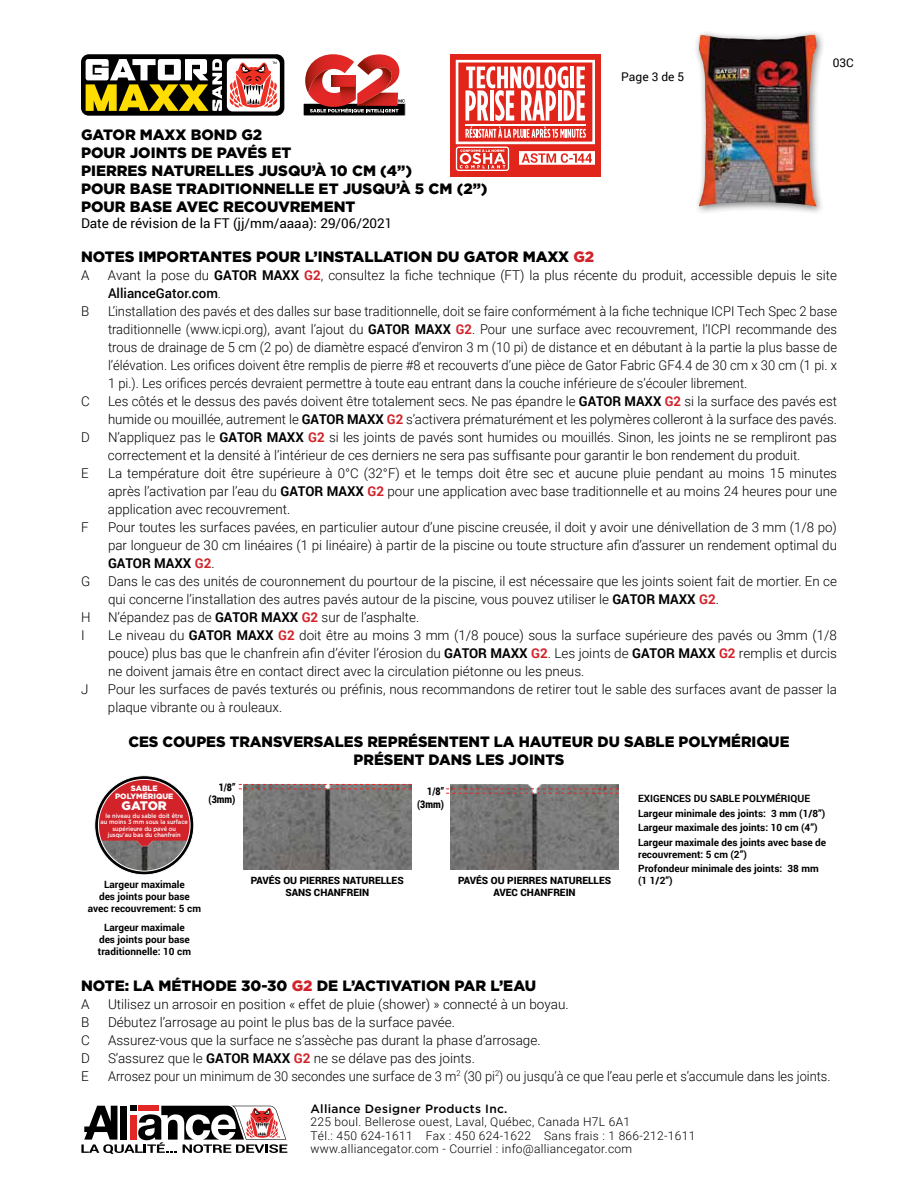
<style>
.page{position:relative;width:918px;height:1188px;background:#fff}
.page>*{position:absolute;margin:0;border:0;box-sizing:border-box;transform-origin:0 0}
.t1{font:900 15px/18px "Gotham";color:#000}
.t2{font:300 13.5px/18px "Roboto";color:#000}
.t3{font:300 13.5px/18px "Roboto";color:#000;text-align:justify;scale:.96 1}
.t4{font:300 13.5px "Roboto";color:#000;scale:.95 1}
.t5{font:13.5px "Roboto";color:#000}
.t6{font:900 12.45px "Gotham";letter-spacing:-.015em;color:#fff}
.t7{font:300 12px/13.2px "Roboto";letter-spacing:.025em;color:#000}
.t8{font:500 12px "Gotham";letter-spacing:.025em;color:#000}
.t9{font:12px "Roboto";color:#000}
.t10{font:900 10.5px/12.5px "Roboto";color:#000;text-align:right;scale:.85 1}
.t11{font:700 10.05px/14.7px "Roboto";color:#000}
.t12{font:900 10.05px/11.4px "Roboto";color:#000;text-align:center}
.t13{font:900 7.8px/7.8px "Gotham";color:#fff;text-align:center}
.t14{font:500 6.15px/6.1px "Gotham";color:#fff;text-align:center;scale:.92 1}
.s1{color:#d2232a}
.s2{font-weight:700}
.s3{font-weight:700;color:#d2232a}
.s4{font-weight:500}
</style>
<div class="page">
<img style="left:243px;top:789px;width:168px;height:81px">
<svg style="left:239px;top:784px;width:172px;height:5px"></svg>
<img style="left:450px;top:784px;width:169px;height:86px">
<svg style="left:446px;top:788px;width:173px;height:6px"></svg>
<svg style="left:81px;top:1105px;width:206px;height:49px"></svg>
<svg style="left:305px;top:112px;width:99px;height:2px"></svg>
<svg style="left:305px;top:54px;width:100px;height:58px"></svg>
<div style="left:450px;top:54px;width:150px;height:122px;background:#e1251b"></div>
<svg style="left:456px;top:60px;width:139px;height:111px"></svg>
<div style="left:81px;top:54px;width:203px;height:62px;background:#000;border-radius:8px"></div>
<svg style="left:227px;top:58px;width:53px;height:53px"></svg>
<svg style="left:86px;top:59px;width:193px;height:52px"></svg>
<div style="left:694px;top:30px;width:132px;height:186px;background:#000;opacity:.5"></div>
<img style="left:699px;top:35px;width:118px;height:172px">
<svg style="left:95px;top:776px;width:99px;height:99px"></svg>
<div style="left:98px;top:779px;width:92px;height:92px;background:#d2232a;border-radius:50%"></div>
<img style="left:101px;top:841px;width:86px;height:30px">
<p class="t1" style="left:81px;top:126px;width:408px">GATOR MAXX BOND G2<br>POUR JOINTS DE PAVÉS ET<br>PIERRES NATURELLES JUSQU’À 10 CM (4”)<br>POUR BASE TRADITIONNELLE ET JUSQU’À 5 CM (2”)<br>POUR BASE AVEC RECOUVREMENT</p>
<p class="t5" style="left:81px;top:214px;width:313px">Date de révision de la FT (jj/mm/aaaa): 29/06/2021</p>
<p class="t9" style="left:621px;top:68px;width:65px">Page 3 de 5</p>
<p class="t9" style="left:833px;top:54px;width:23px">03C</p>
<p class="t1" style="left:81px;top:247px;width:515px">NOTES IMPORTANTES POUR L’INSTALLATION DU GATOR MAXX <span class="s1">G2</span></p>
<p class="t2" style="left:81px;top:266px;width:10px">A</p>
<p class="t2" style="left:108px;top:266px;width:731px">Avant la pose du <span class="s2">GATOR MAXX</span> <span class="s3">G2</span>, consultez la fiche technique (FT) la plus récente du produit, accessible depuis le site<br><span class="s4">AllianceGator.com</span>.</p>
<p class="t2" style="left:81px;top:302px;width:10px">B</p>
<p class="t3" style="left:108px;top:302px;width:761px">L’installation des pavés et des dalles sur base traditionnelle, doit se faire conformément à la fiche technique ICPI Tech Spec 2 base traditionnelle (www.icpi.org), avant l’ajout du <span class="s2">GATOR MAXX</span> <span class="s3">G2</span>. Pour une surface avec recouvrement, l’ICPI recommande des trous de drainage de 5 cm (2 po) de diamètre espacé d’environ 3 m (10 pi) de distance et en débutant à la partie la plus basse de l’élévation. Les orifices doivent être remplis de pierre #8 et recouverts d’une pièce de Gator Fabric GF4.4 de 30 cm x 30 cm (1 pi. x 1 pi.). Les orifices percés devraient permettre à toute eau entrant dans la couche inférieure de s’écouler librement.</p>
<p class="t2" style="left:81px;top:392px;width:10px">C</p>
<p class="t2" style="left:108px;top:392px;width:730px">Les côtés et le dessus des pavés doivent être totalement secs. Ne pas épandre le <span class="s2">GATOR MAXX</span> <span class="s3">G2</span> si la surface des pavés est humide ou mouillée, autrement le <span class="s2">GATOR MAXX</span> <span class="s3">G2</span> s’activera prématurément et les polymères colleront à la surface des pavés.</p>
<p class="t2" style="left:81px;top:428px;width:10px">D</p>
<p class="t2" style="left:108px;top:428px;width:730px">N’appliquez pas le <span class="s2">GATOR MAXX</span> <span class="s3">G2</span> si les joints de pavés sont humides ou mouillés. Sinon, les joints ne se rempliront pas correctement et la densité à l’intérieur de ces derniers ne sera pas suffisante pour garantir le bon rendement du produit.</p>
<p class="t2" style="left:81px;top:464px;width:9px">E</p>
<p class="t2" style="left:108px;top:464px;width:731px;text-align:justify">La température doit être supérieure à 0°C (32°F) et le temps doit être sec et aucune pluie pendant au moins 15 minutes après l’activation par l’eau du <span class="s2">GATOR MAXX</span> <span class="s3">G2</span> pour une application avec base traditionnelle et au moins 24 heures pour une application avec recouvrement.</p>
<p class="t2" style="left:81px;top:518px;width:9px">F</p>
<p class="t2" style="left:108px;top:518px;width:731px;text-align:justify">Pour toutes les surfaces pavées, en particulier autour d’une piscine creusée, il doit y avoir une dénivellation de 3 mm (1/8 po) par longueur de 30 cm linéaires (1 pi linéaire) à partir de la piscine ou toute structure afin d’assurer un rendement optimal du <span class="s2">GATOR MAXX</span> <span class="s3">G2</span>.</p>
<p class="t2" style="left:81px;top:572px;width:11px">G</p>
<p class="t2" style="left:108px;top:572px;width:731px">Dans le cas des unités de couronnement du pourtour de la piscine, il est nécessaire que les joints soient fait de mortier. En ce qui concerne l’installation des autres pavés autour de la piscine, vous pouvez utiliser le <span class="s2">GATOR MAXX</span> <span class="s3">G2</span>.</p>
<p class="t2" style="left:81px;top:608px;width:11px">H</p>
<p class="t2" style="left:108px;top:608px;width:313px">N’épandez pas de <span class="s2">GATOR MAXX</span> <span class="s3">G2</span> sur de l’asphalte.</p>
<p class="t2" style="left:81px;top:626px;width:5px">I</p>
<p class="t2" style="left:108px;top:626px;width:731px;text-align:justify">Le niveau du <span class="s2">GATOR MAXX</span> <span class="s3">G2</span> doit être au moins 3 mm (1/8 pouce) sous la surface supérieure des pavés ou 3mm (1/8 pouce) plus bas que le chanfrein afin d’éviter l’érosion du <span class="s2">GATOR MAXX</span> <span class="s3">G2</span>. Les joints de <span class="s2">GATOR MAXX</span> <span class="s3">G2</span> remplis et durcis ne doivent jamais être en contact direct avec la circulation piétonne ou les pneus.</p>
<p class="t2" style="left:81px;top:680px;width:9px">J</p>
<p class="t2" style="left:108px;top:680px;width:731px">Pour les surfaces de pavés texturés ou préfinis, nous recommandons de retirer tout le sable des surfaces avant de passer la plaque vibrante ou à rouleaux.</p>
<p class="t1" style="left:128px;top:733px;width:663px;text-align:center">CES COUPES TRANSVERSALES REPRÉSENTENT LA HAUTEUR DU SABLE POLYMÉRIQUE<br>PRÉSENT DANS LES JOINTS</p>
<p class="t13" style="left:115px;top:785px;width:60px">SABLE<br>POLYMÉRIQUE</p>
<p class="t6" style="left:122px;top:797px;width:47px">GATOR</p>
<p class="t14" style="left:101px;top:813px;width:96px">le niveau du sable doit être<br>au moins 3 mm sous la surface supérieure du pavé ou jusqu'au bas du chanfrein</p>
<p class="t10" style="left:209px;top:780px;width:33px">1/8” (3mm)</p>
<p class="t11" style="left:88px;top:878px;width:115px;line-height:12px;text-align:center">Largeur maximale<br>des joints pour base avec recouvrement: 5 cm</p>
<p class="t11" style="left:98px;top:921px;width:95px;line-height:12px;text-align:center">Largeur maximale des joints pour base traditionnelle: 10 cm</p>
<p class="t12" style="left:251px;top:875px;width:154px">PAVÉS OU PIERRES NATURELLES<br>SANS CHANFREIN</p>
<p class="t10" style="left:417px;top:785px;width:33px">1/8” (3mm)</p>
<p class="t11" style="left:638px;top:791px;width:190px">EXIGENCES DU SABLE POLYMÉRIQUE Largeur minimale des joints: 3 mm (1/8”)<br>Largeur maximale des joints: 10 cm (4”)<br>Largeur maximale des joints avec base de</p>
<p class="t11" style="left:638px;top:846px;width:182px">recouvrement: 5 cm (2”)<br>Profondeur minimale des joints: 38 mm</p>
<p class="t11" style="left:638px;top:872px;width:36px">(1 1/2”)</p>
<p class="t12" style="left:458px;top:875px;width:154px">PAVÉS OU PIERRES NATURELLES<br>AVEC CHANFREIN</p>
<p class="t1" style="left:81px;top:976px;width:457px">NOTE: LA MÉTHODE 30-30 <span class="s1">G2</span> DE L’ACTIVATION PAR L’EAU</p>
<p class="t2" style="left:81px;top:995px;width:10px">A</p>
<p class="t2" style="left:108px;top:995px;width:462px">Utilisez un arrosoir en position « effet de pluie (shower) » connecté à un boyau.</p>
<p class="t2" style="left:81px;top:1013px;width:10px">B</p>
<p class="t2" style="left:108px;top:1013px;width:349px">Débutez l’arrosage au point le plus bas de la surface pavée.</p>
<p class="t2" style="left:81px;top:1031px;width:10px">C</p>
<p class="t2" style="left:108px;top:1031px;width:434px">Assurez-vous que la surface ne s’assèche pas durant la phase d’arrosage.</p>
<p class="t2" style="left:81px;top:1049px;width:10px">D</p>
<p class="t2" style="left:108px;top:1049px;width:368px">S’assurez que le <span class="s2">GATOR MAXX</span> <span class="s3">G2</span> ne se délave pas des joints.</p>
<p class="t2" style="left:81px;top:1067px;width:9px">E</p>
<p class="t4" style="left:108px;top:1067px;width:762px">Arrosez pour un minimum de 30 secondes une surface de 3 m<sup>2</sup> (30 pi<sup>2</sup>) ou jusqu’à ce que l’eau perle et s’accumule dans les joints.</p>
<p class="t8" style="left:310px;top:1101px;width:199px">Alliance Designer Products Inc.</p>
<p class="t7" style="left:310px;top:1115px;width:386px">225 boul. Bellerose ouest, Laval, Québec, Canada H7L 6A1<br>Tél.: 450 624-1611 Fax : 450 624-1622 Sans frais : 1 866-212-1611 www.alliancegator.com - Courriel : info@alliancegator.com</p>
</div>
